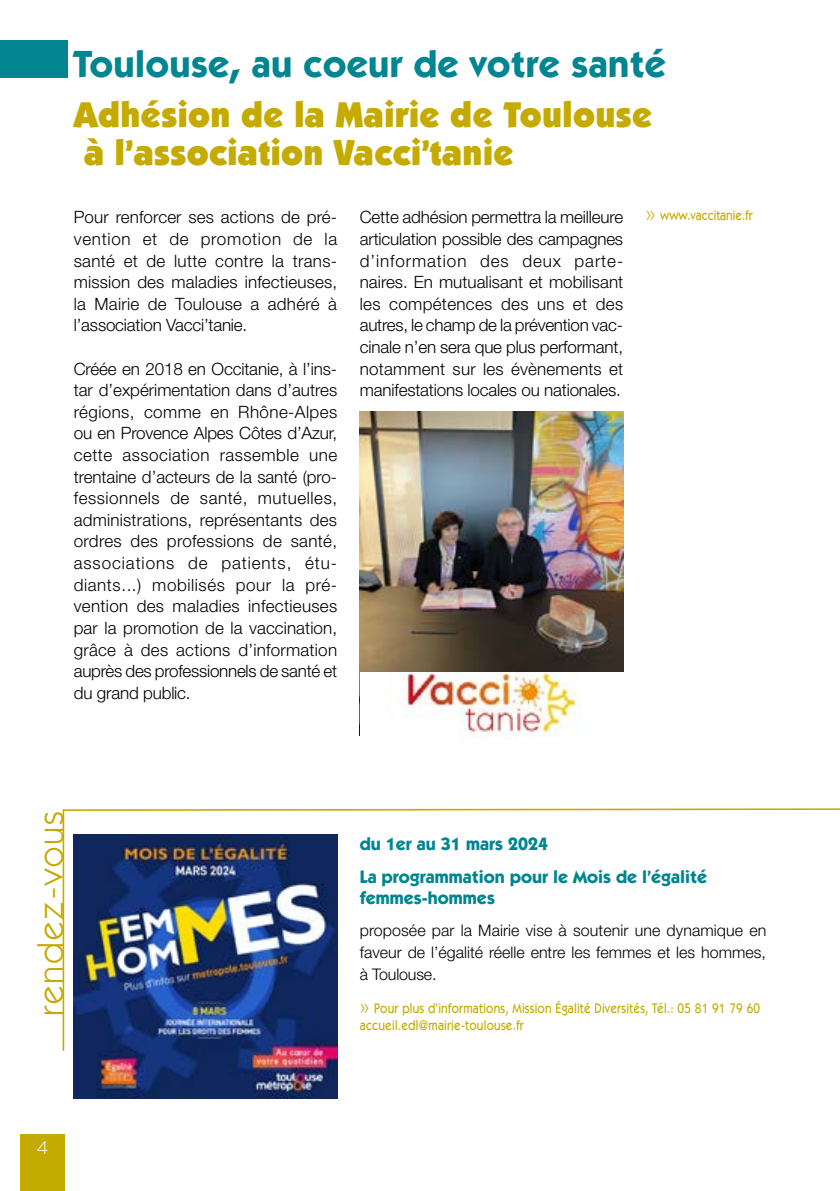
<style>
.page{position:relative;width:840px;height:1191px;background:#fff}
.page>*{position:absolute;margin:0;border:0;box-sizing:border-box;transform-origin:0 0}
.t1{font:700 38px "ITC Kabel Std";letter-spacing:.01em;color:#008591}
.t2{font:900 36px/38px "ITC Kabel Std";letter-spacing:.01em;color:#c5ab00}
.t3{font:36px "ITC Kabel Std";letter-spacing:.06em;color:#c5ab00}
.t4{font:700 18px/33px "ITC Kabel Std";color:#008591}
.t5{font:300 18px "Gotham";color:#fff}
.t6{font:300 17px/21.6px "Helvetica Neue LT Std";letter-spacing:-.01em;color:#000;text-align:justify}
.t7{font:300 16px/21.6px "Helvetica Neue LT Std";color:#000;text-align:justify}
.t8{font:500 14px/16.8px "ITC Kabel Std";letter-spacing:.02em;color:#c5ab00;scale:.85 1}
.t9{font:500 14px "ITC Kabel Std";color:#c5ab00;scale:.85 1}
.s1{font-family:"Gotham";font-weight:300;font-size:22px}
</style>
<div class="page">
<svg style="left:62px;top:808px;width:777px;height:244px"></svg>
<div style="left:20px;top:1134px;width:45px;height:57px;background:#c5ab00"></div>
<div style="left:0;top:40px;width:67px;height:37px;background:#008591"></div>
<img style="left:359px;top:412px;width:263px;height:260px">
<img style="left:74px;top:835px;width:263px;height:263px">
<img style="left:405px;top:672px;width:174px;height:66px">
<h1 class="t1" style="left:73px;top:41px;width:594px">Toulouse, au coeur de votre santé</h1>
<h2 class="t2" style="left:74px;top:95px;width:579px">Adhésion de la Mairie de Toulouse à l’association Vacci’tanie</h2>
<p class="t6" style="left:74px;top:206px;width:265px">Pour renforcer ses actions de pré-</p>
<p class="t9" style="left:645px;top:207px;width:127px"><span class="s1">»</span> www.vaccitanie.fr</p>
<p class="t6" style="left:74px;top:228px;width:265px">vention et de promotion de la santé et de lutte contre la trans&shy;mission des maladies infectieuses, la Mairie de Toulouse a adhéré à l’association Vacci’tanie.</p>
<p class="t6" style="left:74px;top:357px;width:265px">Créée en 2018 en Occitanie, à l’ins&shy;tar d’expérimentation dans d’autres régions, comme en Rhône-Alpes ou en Provence Alpes Côtes d’Azur, cette association rassemble une trentaine d’acteurs de la santé (pro&shy;fessionnels de santé, mutuelles, administrations, représentants des ordres des professions de santé, associations de patients, étu&shy;diants...) mobilisés pour la pré&shy;vention des maladies infectieuses par la promotion de la vaccination, grâce à des actions d’information auprès des professionnels de santé et du grand public.</p>
<p class="t6" style="left:359px;top:206px;width:265px">Cette adhésion permettra la meilleure articulation possible des campagnes d’information des deux parte&shy;naires. En mutualisant et mobilisant les compétences des uns et des autres, le champ de la prévention vac&shy;cinale n’en sera que plus performant, notamment sur les évènements et manifestations locales ou nationales.</p>
<h2 class="t3" style="left:30px;top:1016px;width:207px;rotate:-90deg">rendez-vous</h2>
<p class="t4" style="left:359px;top:827px;width:349px">du 1er au 31 mars 2024<br>La programmation pour le Mois de l’égalité</p>
<p class="t4" style="left:359px;top:881px;width:137px">femmes-hommes</p>
<p class="t7" style="left:359px;top:919px;width:408px">proposée par la Mairie vise à soutenir une dynamique en faveur de l’égalité réelle entre les femmes et les hommes, à Toulouse.</p>
<p class="t8" style="left:359px;top:1000px;width:472px"><span class="s1">»</span> Pour plus d’informations, Mission Égalité Diversités, Tél.: 05 81 91 79 60 accueil.edl@mairie-toulouse.fr</p>
<p class="t5" style="left:37px;top:1136px;width:13px">4</p>
</div>
